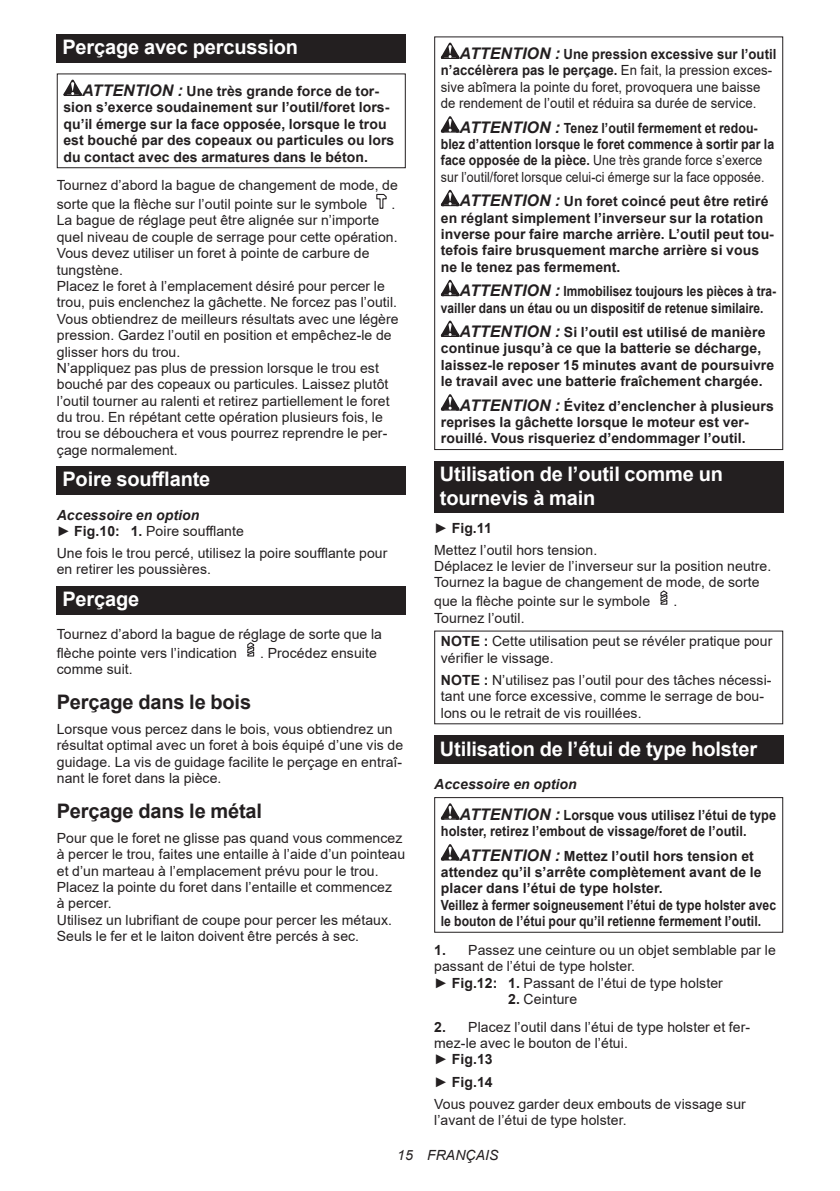
<style>
.page{position:relative;width:840px;height:1191px;background:#fff}
.page>*{position:absolute;margin:0;border:0;box-sizing:border-box;transform-origin:0 0}
.t1{font:700 20px/23.4px "Arial";letter-spacing:-.01em;color:#fff}
.t2{font:700 20px "Arial";letter-spacing:-.01em;color:#231f20}
.t3{font:14px/16.4px "Arial";letter-spacing:.005em;color:#231f20}
.t4{font:700 14px/16.4px "Arial";letter-spacing:.005em;color:#231f20}
.t5{font:700 14px/16.4px "Arial";letter-spacing:.005em;color:#231f20;scale:.88 1}
.t6{font:14px/16.4px "Arial";letter-spacing:.005em;color:#231f20;scale:.94 1}
.t7{font:700 14px/30.6px "Arial";letter-spacing:.005em;color:#231f20;scale:.91 1}
.t8{font:700 14px/16.4px "Arial";letter-spacing:.005em;color:#231f20;scale:.85 1}
.t9{font:italic 700 14px/16.4px "Arial";letter-spacing:.005em;color:#231f20}
.t10{font:italic 14px "Arial";letter-spacing:.005em;color:#231f20}
.s1{font-style:italic;font-size:16px}
.s2{font-weight:400;font-style:normal}
.s3{font-style:normal}
.s4{font-weight:700;font-style:italic;font-size:16px}
.s5{font-weight:700}
.s6{font-weight:400}
.s7{font-style:italic}
</style>
<div class="page">
<div style="left:57px;top:34px;width:348px;height:29px;background:#231f20"></div>
<svg style="left:63px;top:80px;width:19px;height:16px"></svg>
<div style="left:57px;top:73px;width:348px;height:95px;border:1px solid #231f20"></div>
<svg style="left:376px;top:193px;width:11px;height:16px"></svg>
<div style="left:57px;top:466px;width:348px;height:29px;background:#231f20"></div>
<div style="left:57px;top:586px;width:348px;height:28px;background:#231f20"></div>
<svg style="left:247px;top:642px;width:8px;height:15px"></svg>
<svg style="left:440px;top:43px;width:19px;height:16px"></svg>
<svg style="left:440px;top:116px;width:19px;height:17px"></svg>
<svg style="left:440px;top:190px;width:19px;height:16px"></svg>
<svg style="left:440px;top:280px;width:19px;height:16px"></svg>
<svg style="left:440px;top:321px;width:19px;height:16px"></svg>
<svg style="left:440px;top:394px;width:19px;height:16px"></svg>
<div style="left:434px;top:36px;width:348px;height:414px;border:1px solid #231f20"></div>
<div style="left:434px;top:461px;width:348px;height:52px;background:#231f20"></div>
<svg style="left:660px;top:590px;width:8px;height:15px"></svg>
<div style="left:434px;top:735px;width:348px;height:29px;background:#231f20"></div>
<svg style="left:440px;top:803px;width:19px;height:16px"></svg>
<svg style="left:440px;top:844px;width:19px;height:16px"></svg>
<div style="left:434px;top:797px;width:348px;height:135px;border:1px solid #231f20"></div>
<h1 class="t1" style="left:62px;top:36px;width:237px">Perçage avec percussion</h1>
<p class="t4" style="left:63px;top:83px;width:332px;text-indent:19px"><span class="s1">ATTENTION :</span> Une très grande force de tor&shy;sion s’exerce soudainement sur l’outil/foret lors&shy;qu’il émerge sur la face opposée, lorsque le trou est bouché par des copeaux ou particules ou lors du contact avec des armatures dans le béton.</p>
<p class="t3" style="left:57px;top:176px;width:342px;line-height:18.8px">Tournez d’abord la bague de changement de mode, de sorte que la flèche sur l’outil pointe sur le symbole</p>
<p class="t3" style="left:391px;top:196px;width:5px">.</p>
<p class="t3" style="left:57px;top:212px;width:343px">La bague de réglage peut être alignée sur n’importe quel niveau de couple de serrage pour cette opération.<br>Vous devez utiliser un foret à pointe de carbure de tungstène.<br>Placez le foret à l’emplacement désiré pour percer le trou, puis enclenchez la gâchette. Ne forcez pas l’outil.<br>Vous obtiendrez de meilleurs résultats avec une légère pression. Gardez l’outil en position et empêchez-le de glisser hors du trou.<br>N’appliquez pas plus de pression lorsque le trou est bouché par des copeaux ou particules. Laissez plutôt l’outil tourner au ralenti et retirez partiellement le foret du trou. En répétant cette opération plusieurs fois, le trou se débouchera et vous pourrez reprendre le per&shy;çage normalement.</p>
<h1 class="t1" style="left:62px;top:468px;width:149px">Poire soufflante</h1>
<p class="t9" style="left:57px;top:507px;width:188px">Accessoire en option<br><span class="s2">►</span> <span class="s3">Fig.10: 1.</span> <span class="s2">Poire soufflante</span></p>
<p class="t3" style="left:57px;top:545px;width:332px">Une fois le trou percé, utilisez la poire soufflante pour en retirer les poussières.</p>
<h1 class="t1" style="left:62px;top:587px;width:78px">Perçage</h1>
<p class="t3" style="left:57px;top:625px;width:326px;line-height:18.8px">Tournez d’abord la bague de réglage de sorte que la flèche pointe vers l’indication</p>
<p class="t3" style="left:260px;top:644px;width:118px">. Procédez ensuite</p>
<p class="t3" style="left:57px;top:661px;width:77px">comme suit.</p>
<h1 class="t2" style="left:57px;top:688px;width:196px">Perçage dans le bois</h1>
<p class="t3" style="left:57px;top:720px;width:348px">Lorsque vous percez dans le bois, vous obtiendrez un résultat optimal avec un foret à bois équipé d’une vis de guidage. La vis de guidage facilite le perçage en entraî&shy;nant le foret dans la pièce.</p>
<h1 class="t2" style="left:57px;top:796px;width:207px">Perçage dans le métal</h1>
<p class="t3" style="left:57px;top:829px;width:350px">Pour que le foret ne glisse pas quand vous commencez à percer le trou, faites une entaille à l’aide d’un pointeau et d’un marteau à l’emplacement prévu pour le trou.<br>Placez la pointe du foret dans l’entaille et commencez<br>à percer.<br>Utilisez un lubrifiant de coupe pour percer les métaux.<br>Seuls le fer et le laiton doivent être percés à sec.</p>
<p class="t6" style="left:440px;top:46px;width:358px;text-indent:19px"><span class="s4">ATTENTION :</span> <span class="s5">Une pression excessive sur l’outil n’accélèrera pas le perçage.</span> En fait, la pression exces&shy;sive abîmera la pointe du foret, provoquera une baisse de rendement de l’outil et réduira sa durée de service.</p>
<p class="t5" style="left:440px;top:120px;width:380px;text-indent:19px"><span class="s1">ATTENTION :</span> Tenez l’outil fermement et redou&shy;blez d’attention lorsque le foret commence à sortir par la face opposée de la pièce. <span class="s6">Une très grande force s’exerce sur l’outil/foret lorsque celui-ci émerge sur la face opposée.</span></p>
<p class="t4" style="left:440px;top:193px;width:334px;text-indent:19px"><span class="s1">ATTENTION :</span> Un foret coincé peut être retiré en réglant simplement l’inverseur sur la rotation inverse pour faire marche arrière. L’outil peut tou&shy;tefois faire brusquement marche arrière si vous ne le tenez pas fermement.</p>
<p class="t8" style="left:440px;top:283px;width:395px;text-indent:19px"><span class="s1">ATTENTION :</span> Immobilisez toujours les pièces à tra&shy;vailler dans un étau ou un dispositif de retenue similaire.</p>
<p class="t4" style="left:440px;top:324px;width:335px;text-indent:19px"><span class="s1">ATTENTION :</span> Si l’outil est utilisé de manière continue jusqu’à ce que la batterie se décharge, laissez-le reposer 15 minutes avant de poursuivre le travail avec une batterie fraîchement chargée.</p>
<p class="t4" style="left:440px;top:397px;width:334px;text-indent:19px"><span class="s1">ATTENTION :</span> Évitez d’enclencher à plusieurs reprises la gâchette lorsque le moteur est ver&shy;rouillé. Vous risqueriez d’endommager l’outil.</p>
<h1 class="t1" style="left:439px;top:463px;width:284px">Utilisation de l’outil comme un tournevis à main</h1>
<p class="t3" style="left:434px;top:516px;width:164px;line-height:22px">► <span class="s5">Fig.11<br></span>Mettez l’outil hors tension.</p>
<p class="t3" style="left:434px;top:558px;width:338px">Déplacez le levier de l’inverseur sur la position neutre.<br>Tournez la bague de changement de mode, de sorte</p>
<p class="t3" style="left:434px;top:593px;width:217px">que la flèche pointe sur le symbole</p>
<p class="t3" style="left:673px;top:593px;width:5px">.</p>
<p class="t3" style="left:440px;top:605px;width:333px;line-height:23.8px;text-indent:-7px">Tournez l’outil.<br><span class="s5">NOTE :</span> Cette utilisation peut se révéler pratique pour</p>
<p class="t3" style="left:440px;top:647px;width:332px;line-height:22px">vérifier le vissage.<br><span class="s5">NOTE :</span> N’utilisez pas l’outil pour des tâches nécessi-</p>
<p class="t3" style="left:440px;top:688px;width:324px">tant une force excessive, comme le serrage de bou&shy;lons ou le retrait de vis rouillées.</p>
<h1 class="t1" style="left:439px;top:737px;width:318px">Utilisation de l’étui de type holster</h1>
<p class="t7" style="left:459px;top:769px;width:349px;text-indent:-25px"><span class="s7">Accessoire en option<br></span><span class="s1">ATTENTION :</span> Lorsque vous utilisez l’étui de type</p>
<p class="t7" style="left:459px;top:819px;width:325px;line-height:24.4px;text-indent:-19px">holster, retirez l’embout de vissage/foret de l’outil.<br><span class="s1">ATTENTION :</span> Mettez l’outil hors tension et</p>
<p class="t4" style="left:440px;top:864px;width:337px">attendez qu’il s’arrête complètement avant de le placer dans l’étui de type holster.<br>Veillez à fermer soigneusement l’étui de type holster avec le bouton de l’étui pour qu’il retienne fermement l’outil.</p>
<p class="t3" style="left:434px;top:941px;width:343px"><span class="s5">1.</span> Passez une ceinture ou un objet semblable par le passant de l’étui de type holster.<br>► <span class="s5">Fig.12: 1.</span> Passant de l’étui de type holster</p>
<p class="t3" style="left:508px;top:990px;width:70px"><span class="s5">2.</span> Ceinture</p>
<p class="t3" style="left:434px;top:1018px;width:317px"><span class="s5">2.</span> Placez l’outil dans l’étui de type holster et fer&shy;mez-le avec le bouton de l’étui.<br>► <span class="s5">Fig.13</span></p>
<p class="t3" style="left:434px;top:1070px;width:313px;line-height:22px">► <span class="s5">Fig.14<br></span>Vous pouvez garder deux embouts de vissage sur</p>
<p class="t3" style="left:434px;top:1111px;width:194px">l’avant de l’étui de type holster.</p>
<p class="t10" style="left:397px;top:1146px;width:103px">15 FRANÇAIS</p>
</div>
